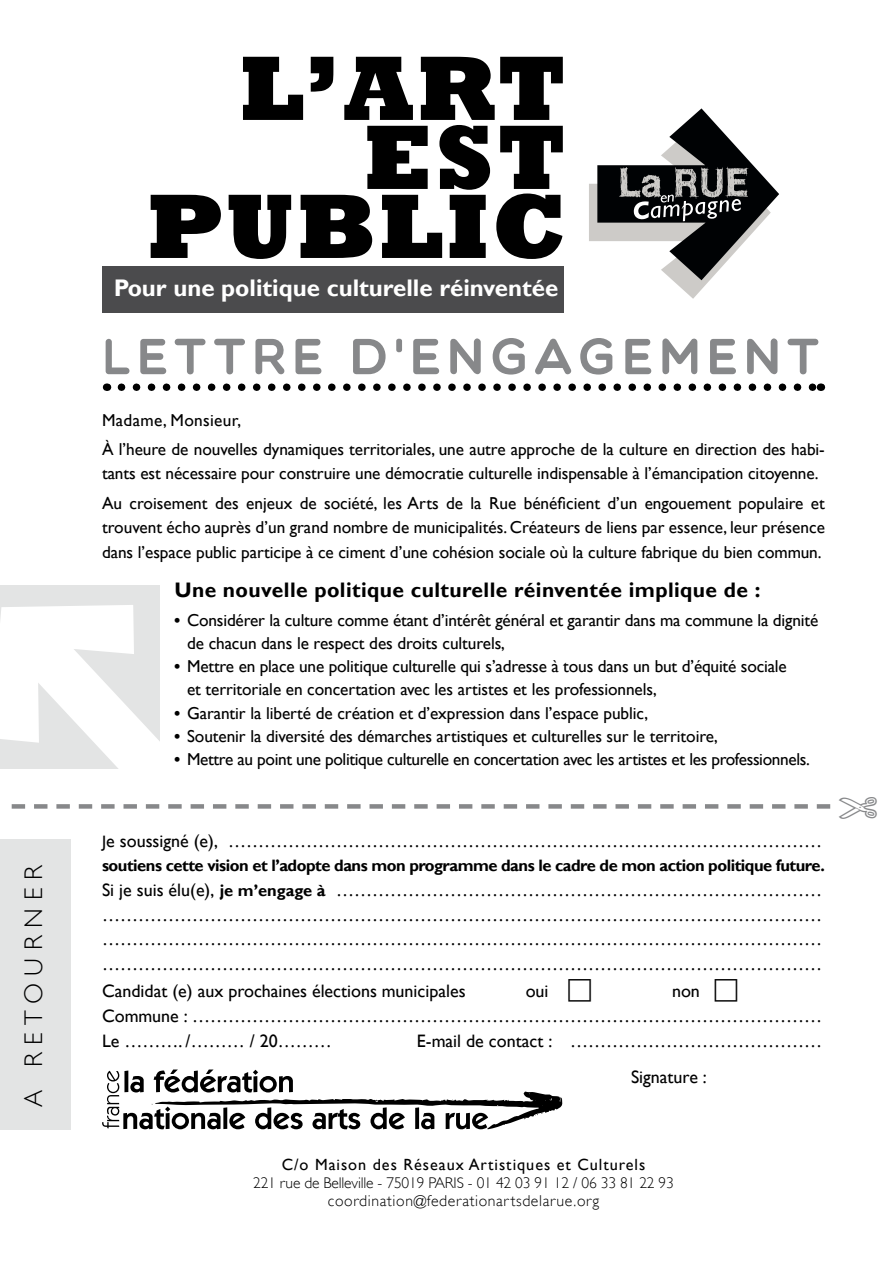
<style>
.page{position:relative;width:893px;height:1263px;background:#fff}
.page>*{position:absolute;margin:0;border:0;box-sizing:border-box;transform-origin:0 0}
.t1{font:800 93px/69px "Rockwell";letter-spacing:.03em;color:#000;text-align:right}
.t2{font:51px "Multicolore";letter-spacing:.11em;color:#87888a}
.t3{font:39px "Monotype Sorts";color:#87888a}
.t4{font:300 25.5px "Gill Sans";letter-spacing:.3em;color:#000}
.t5{font:700 24px "Gill Sans";color:#fff}
.t6{font:700 21px "Gill Sans";letter-spacing:.02em;color:#000}
.t7{font:19.5px/23.2px "Gill Sans";color:#000;text-align:justify}
.t8{font:18px/24.8px "Gill Sans";color:#000}
.t9{font:17.25px/23.2px "Gill Sans";letter-spacing:-.005em;color:#000}
.t10{font:700 16.5px "Gill Sans";letter-spacing:-.03em;color:#000}
.t11{font:16.2px "Gill Sans";letter-spacing:.06em;color:#000}
.t12{font:300 15.75px "Gill Sans";letter-spacing:.04em;color:#000}
.t13{font:300 15.45px "Gill Sans";letter-spacing:-.01em;color:#000}
.s1{font-size:16.5px}
.s2{font-weight:700;font-size:16.5px}
</style>
<div class="page">
<div style="left:0;top:840px;width:70px;height:290px;background:#e3e4e4"></div>
<div style="left:0;top:585px;width:159px;height:184px;background:#e3e4e4"></div>
<div style="left:102px;top:266px;width:461px;height:47px;background:#4b4b4d"></div>
<svg style="left:121px;top:383px;width:692px;height:8px"></svg>
<svg style="left:0;top:605px;width:830px;height:204px"></svg>
<svg style="left:102px;top:1069px;width:460px;height:60px"></svg>
<svg style="left:589px;top:108px;width:190px;height:191px"></svg>
<h3 class="t4" style="left:14px;top:1106px;width:243px;rotate:-90deg">A RETOURNER</h3>
<h1 class="t1" style="left:147px;top:56px;width:421px">L’ART<br>EST<br>PUBLIC</h1>
<h3 class="t5" style="left:114px;top:274px;width:446px">Pour une politique culturelle réinventée</h3>
<h2 class="t2" style="left:102px;top:326px;width:719px">LETTRE D'ENGAGEMENT</h2>
<p class="t9" style="left:102px;top:406px;width:724px;line-height:28.5px">madame, monsieur,<br>À l’heure de nouvelles dynamiques territoriales, une autre approche de la culture en direction des habi-</p>
<p class="t9" style="left:102px;top:458px;width:724px;line-height:30px">tants est nécessaire pour construire une démocratie culturelle indispensable à l’émancipation citoyenne.<br>Au croisement des enjeux de société, les Arts de la Rue bénéficient d’un engouement populaire et</p>
<p class="t9" style="left:102px;top:514px;width:724px;line-height:25.5px">trouvent écho auprès d’un grand nombre de municipalités. Créateurs de liens par essence, leur présence dans l’espace public participe à ce ciment d’une cohésion sociale où la culture fabrique du bien commun.</p>
<p class="t6" style="left:174px;top:577px;width:588px">Une nouvelle politique culturelle réinventée implique de :</p>
<p class="t9" style="left:187px;top:608px;width:633px">Considérer la culture comme étant d’intérêt général et garantir dans ma commune la dignité de chacun dans le respect des droits culturels,<br>Mettre en place une politique culturelle qui s’adresse à tous dans un but d’équité sociale<br>et territoriale en concertation avec les artistes et les professionnels,<br>Garantir la liberté de création et d’expression dans l’espace public,<br>Soutenir la diversité des démarches artistiques et culturelles sur le territoire,<br>Mettre au point une politique culturelle en concertation avec les artistes et les professionnels.</p>
<p class="t7" style="left:174px;top:608px;width:8px">•</p>
<p class="t7" style="left:174px;top:655px;width:8px">•</p>
<p class="t7" style="left:174px;top:701px;width:8px">• • •</p>
<p class="t8" style="left:102px;top:828px;width:721px"><span class="s1">J</span>e soussigné (e), ………………………………………………………………………………………</p>
<p class="t10" style="left:102px;top:855px;width:724px">soutiens cette vision et l’adopte dans mon programme dans le cadre de mon action politique future.</p>
<p class="t8" style="left:102px;top:877px;width:721px;text-align:justify">Si je suis élu(e), <span class="s2">je m’engage à</span> ……………………………………………………………………… ………………………………………………………………………………………………………… ………………………………………………………………………………………………………… …………………………………………………………………………………………………………</p>
<p class="t8" style="left:102px;top:978px;width:365px">candidat (e) aux prochaines élections municipales</p>
<p class="t8" style="left:526px;top:978px;width:24px">oui</p>
<p class="t8" style="left:102px;top:978px;width:721px;text-indent:570px">non<br>commune : ……………………………………………………………………………………………<br>Le ………. /……… / 20………</p>
<p class="t8" style="left:631px;top:1022px;width:193px;line-height:36px;text-indent:-214px">E-mail de contact : ……………………………………<br>Signature :</p>
<h3 class="t3" style="left:877px;top:828px;width:40px;rotate:-180deg">$</h3>
<p class="t11" style="left:282px;top:1155px;width:365px">C/o Maison des Réseaux Artistiques et Culturels</p>
<p class="t13" style="left:253px;top:1171px;width:422px">221 rue de Belleville - 75019 PARIS - 01 42 03 91 12 / 06 33 81 22 93</p>
<p class="t12" style="left:328px;top:1188px;width:273px">coordination@federationartsdelarue.org</p>
</div>
